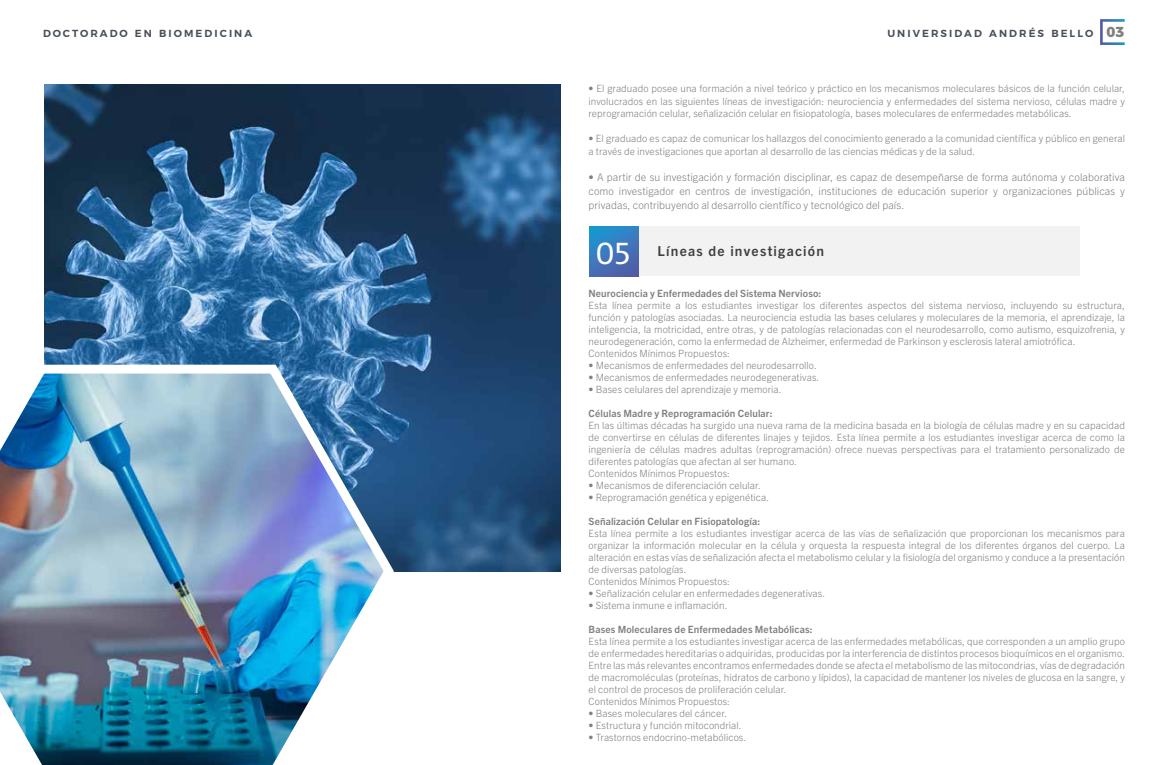
<style>
.page{position:relative;width:1170px;height:765px;background:#fff}
.page>*{position:absolute;margin:0;border:0;box-sizing:border-box;transform-origin:0 0}
.t1{font:31.38px "Ingra";color:#fff}
.t2{font:700 13.75px "Trade Gothic Next LT Pro";letter-spacing:.09em;color:#404040}
.t3{font:300 10.62px/13.8px "Trade Gothic Next LT Pro";letter-spacing:.005em;color:#808080;text-align:justify}
.t4{font:600 10.25px "Montserrat";letter-spacing:.2em;color:#474f59}
.t5{font:300 10px/12px "Trade Gothic Next LT Pro";letter-spacing:.005em;color:#808080}
.t6{font:700 10px "Trade Gothic Next LT Pro";letter-spacing:.01em;color:#808080}
.s1{font-weight:800;font-size:14.5px;color:#808080}
</style>
<div class="page">
<svg style="left:1100px;top:19px;width:24px;height:26px"></svg>
<img style="left:44px;top:85px;width:516px;height:486px">
<img style="left:0;top:357px;width:399px;height:408px">
<div style="left:638px;top:227px;width:441px;height:49px;background:#f2f2f2"></div>
<svg style="left:589px;top:227px;width:49px;height:49px;background:#3b78bc"></svg>
<p class="t4" style="left:43px;top:25px;width:211px">DOCTORADO EN BIOMEDICINA</p>
<p class="t4" style="left:887px;top:25px;width:238px">UNIVERSIDAD ANDRÉS BELLO <span class="s1">03</span></p>
<p class="t5" style="left:588px;top:82px;width:538px;line-height:12.5px;text-align:justify">• El graduado posee una formación a nivel teórico y práctico en los mecanismos moleculares básicos de la función celular, involucrados en las siguientes líneas de investigación: neurociencia y enfermedades del sistema nervioso, células madre y reprogramación celular, señalización celular en fisiopatología, bases moleculares de enfermedades metabólicas.</p>
<p class="t5" style="left:588px;top:132px;width:538px;line-height:12.5px">• El graduado es capaz de comunicar los hallazgos del conocimiento generado a la comunidad científica y público en general a través de investigaciones que aportan al desarrollo de las ciencias médicas y de la salud.</p>
<p class="t3" style="left:588px;top:170px;width:538px">• A partir de su investigación y formación disciplinar, es capaz de desempeñarse de forma autónoma y colaborativa como investigador en centros de investigación, instituciones de educación superior y organizaciones públicas y privadas, contribuyendo al desarrollo científico y tecnológico del país.</p>
<h1 class="t1" style="left:596px;top:234px;width:36px">05</h1>
<h2 class="t2" style="left:657px;top:241px;width:168px">Líneas de investigación</h2>
<p class="t6" style="left:588px;top:286px;width:234px">Neurociencia y Enfermedades del Sistema Nervioso:</p>
<p class="t5" style="left:588px;top:298px;width:538px">Esta línea permite a los estudiantes investigar los diferentes aspectos del sistema nervioso, incluyendo su estructura, función y patologías asociadas. La neurociencia estudia las bases celulares y moleculares de la memoria, el aprendizaje, la inteligencia, la motricidad, entre otras, y de patologías relacionadas con el neurodesarrollo, como autismo, esquizofrenia, y neurodegeneración, como la enfermedad de Alzheimer, enfermedad de Parkinson y esclerosis lateral amiotrófica.<br>Contenidos Mínimos Propuestos:</p>
<p class="t5" style="left:588px;top:358px;width:230px">• Mecanismos de enfermedades del neurodesarrollo.</p>
<p class="t5" style="left:588px;top:370px;width:232px">• Mecanismos de enfermedades neurodegenerativas.</p>
<p class="t5" style="left:588px;top:382px;width:194px">• Bases celulares del aprendizaje y memoria.</p>
<p class="t6" style="left:588px;top:406px;width:185px">Células Madre y Reprogramación Celular:</p>
<p class="t5" style="left:588px;top:418px;width:538px">En las últimas décadas ha surgido una nueva rama de la medicina basada en la biología de células madre y en su capacidad de convertirse en células de diferentes linajes y tejidos. Esta línea permite a los estudiantes investigar acerca de como la ingeniería de células madres adultas (reprogramación) ofrece nuevas perspectivas para el tratamiento personalizado de diferentes patologías que afectan al ser humano.<br>Contenidos Mínimos Propuestos:</p>
<p class="t5" style="left:588px;top:478px;width:174px">• Mecanismos de diferenciación celular.</p>
<p class="t5" style="left:588px;top:490px;width:182px">• Reprogramación genética y epigenética.</p>
<p class="t6" style="left:588px;top:514px;width:173px">Señalización Celular en Fisiopatología:</p>
<p class="t5" style="left:588px;top:526px;width:538px">Esta línea permite a los estudiantes investigar acerca de las vías de señalización que proporcionan los mecanismos para organizar la información molecular en la célula y orquesta la respuesta integral de los diferentes órganos del cuerpo. La alteración en estas vías de señalización afecta el metabolismo celular y la fisiología del organismo y conduce a la presentación de diversas patologías.<br>Contenidos Mínimos Propuestos:</p>
<p class="t5" style="left:588px;top:586px;width:238px">• Señalización celular en enfermedades degenerativas.</p>
<p class="t5" style="left:588px;top:598px;width:140px">• Sistema inmune e inflamación.</p>
<p class="t6" style="left:588px;top:622px;width:226px">Bases Moleculares de Enfermedades Metabólicas:</p>
<p class="t5" style="left:588px;top:634px;width:538px">Esta línea permite a los estudiantes investigar acerca de las enfermedades metabólicas, que corresponden a un amplio grupo de enfermedades hereditarias o adquiridas, producidas por la interferencia de distintos procesos bioquímicos en el organismo.<br>Entre las más relevantes encontramos enfermedades donde se afecta el metabolismo de las mitocondrias, vías de degradación de macromoléculas (proteínas, hidratos de carbono y lípidos), la capacidad de mantener los niveles de glucosa en la sangre, y el control de procesos de proliferación celular.<br>Contenidos Mínimos Propuestos:</p>
<p class="t5" style="left:588px;top:706px;width:140px">• Bases moleculares del cáncer.</p>
<p class="t5" style="left:588px;top:718px;width:154px">• Estructura y función mitocondrial.</p>
<p class="t5" style="left:588px;top:731px;width:159px">• Trastornos endocrino-metabólicos.</p>
</div>
